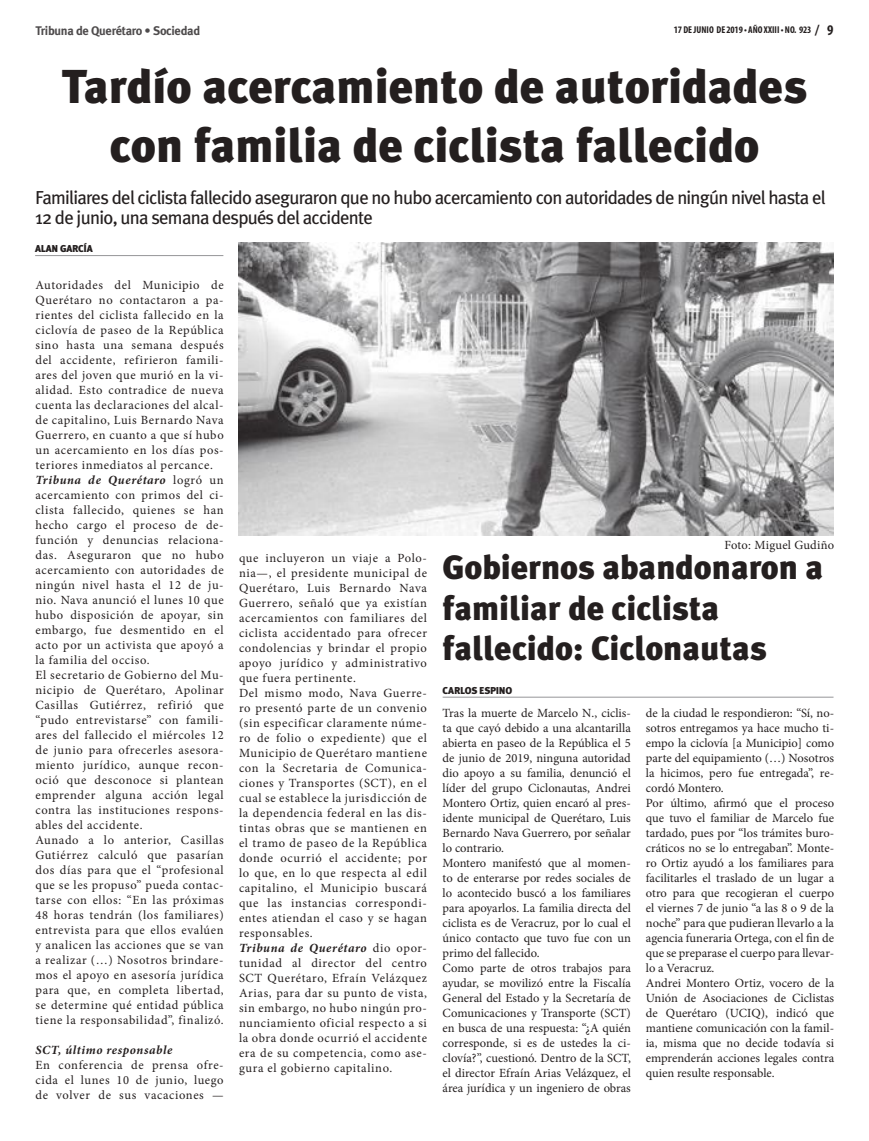
<style>
.page{position:relative;width:869px;height:1141px;background:#fff}
.page>*{position:absolute;margin:0;border:0;box-sizing:border-box;transform-origin:0 0}
.t1{font:900 47.5px/58.8px "Meta Plus";color:#241f1f;text-align:center}
.t2{font:900 33.75px/40.5px "Meta Plus";color:#241f1f}
.t3{font:18.75px/20px "Meta Plus";letter-spacing:-.04em;color:#241f1f}
.t4{font:12.5px/15px "Minion Pro";letter-spacing:.04em;color:#241f1f}
.t5{font:12.5px/15px "Minion Pro";color:#241f1f}
.t6{font:700 12.5px "Meta Plus";letter-spacing:-.025em;color:#4e4b4c}
.t7{font:italic 700 12.5px "Minion Pro";letter-spacing:.05em;color:#241f1f}
.t8{font:12.5px "Minion Pro";letter-spacing:.015em;color:#241f1f}
.t9{font:900 10px "Meta Plus Lining";letter-spacing:-.02em;color:#241f1f}
.t10{font:700 condensed 9.88px "Myriad Pro";color:#241f1f}
.s1{font-size:15px}
.s2{font-size:14.88px}
.s3{font-weight:700;font-style:italic}
</style>
<div class="page">
<hr style="left:35px;top:255px;width:188px;height:1px;background:#969698">
<hr style="left:442px;top:697px;width:391px;height:1px;background:#969698">
<img style="left:238px;top:242px;width:595px;height:293px">
<p class="t6" style="left:35px;top:24px;width:166px">Tribuna de Querétaro • Sociedad</p>
<p class="t10" style="left:673px;top:24px;width:161px">17 DE JUNIO DE 2019 • AÑO XXIII • NO. 923 <span class="s1">/</span> <span class="s2">9</span></p>
<h1 class="t1" style="left:62px;top:57px;width:746px">Tardío acercamiento de autoridades con familia de ciclista fallecido</h1>
<h3 class="t3" style="left:35px;top:187px;width:791px">Familiares del ciclista fallecido aseguraron que no hubo acercamiento con autoridades de ningún nivel hasta el<br>12 de junio, una semana después del accidente</h3>
<p class="t9" style="left:35px;top:243px;width:59px">ALAN GARCÍA</p>
<p class="t4" style="left:35px;top:278px;width:190px">Autoridades del Municipio de<br>Querétaro no contactaron a pa&shy;rientes del ciclista fallecido en la ciclovía de paseo de la República sino hasta una semana después del accidente, refirieron famili&shy;ares del joven que murió en la vi&shy;alidad. Esto contradice de nueva cuenta las declaraciones del alcal&shy;de capitalino, Luis Bernardo Nava<br>Guerrero, en cuanto a que sí hubo un acercamiento en los días pos&shy;teriores inmediatos al percance.<br><span class="s3">Tribuna de Querétaro</span> logró un acercamiento con primos del ci&shy;clista fallecido, quienes se han hecho cargo el proceso de de&shy;función y denuncias relaciona&shy;das. Aseguraron que no hubo acercamiento con autoridades de ningún nivel hasta el 12 de ju&shy;nio. Nava anunció el lunes 10 que hubo disposición de apoyar, sin embargo, fue desmentido en el acto por un activista que apoyó a la familia del occiso.<br>El secretario de Gobierno del Mu&shy;nicipio de Querétaro, Apolinar<br>Casillas Gutiérrez, refirió que “pudo entrevistarse” con famili&shy;ares del fallecido el miércoles 12 de junio para ofrecerles asesora&shy;miento jurídico, aunque recon&shy;oció que desconoce si plantean emprender alguna acción legal contra las instituciones respons&shy;ables del accidente.<br>Aunado a lo anterior, Casillas<br>Gutiérrez calculó que pasarían dos días para que el “profesional que se les propuso” pueda contac&shy;tarse con ellos: “En las próximas<br>48 horas tendrán (los familiares) entrevista para que ellos evalúen y analicen las acciones que se van a realizar (…) Nosotros brindare&shy;mos el apoyo en asesoría jurídica para que, en completa libertad, se determine qué entidad pública tiene la responsabilidad”, finalizó.</p>
<p class="t7" style="left:35px;top:1041px;width:138px">SCT, último responsable</p>
<p class="t4" style="left:35px;top:1058px;width:190px;text-align:justify">En conferencia de prensa ofre&shy;cida el lunes 10 de junio, luego de volver de sus vacaciones —</p>
<p class="t4" style="left:239px;top:550px;width:189px">que incluyeron un viaje a Polo&shy;nia—, el presidente municipal de<br>Querétaro, Luis Bernardo Nava<br>Guerrero, señaló que ya existían acercamientos con familiares del ciclista accidentado para ofrecer condolencias y brindar el propio apoyo jurídico y administrativo que fuera pertinente.<br>Del mismo modo, Nava Guerre&shy;ro presentó parte de un convenio (sin especificar claramente núme&shy;ro de folio o expediente) que el<br>Municipio de Querétaro mantiene con la Secretaria de Comunica&shy;ciones y Transportes (SCT), en el cual se establece la jurisdicción de la dependencia federal en las dis&shy;tintas obras que se mantienen en el tramo de paseo de la República donde ocurrió el accidente; por lo que, en lo que respecta al edil capitalino, el Municipio buscará que las instancias correspondi&shy;entes atiendan el caso y se hagan responsables.<br><span class="s3">Tribuna de Querétaro</span> dio opor&shy;tunidad al director del centro<br>SCT Querétaro, Efraín Velázquez<br>Arias, para dar su punto de vista, sin embargo, no hubo ningún pro&shy;nunciamiento oficial respecto a si la obra donde ocurrió el accidente era de su competencia, como ase&shy;gura el gobierno capitalino.</p>
<p class="t8" style="left:724px;top:537px;width:111px">Foto: Miguel Gudiño</p>
<h2 class="t2" style="left:442px;top:547px;width:382px">Gobiernos abandonaron a familiar de ciclista fallecido: Ciclonautas</h2>
<p class="t9" style="left:442px;top:684px;width:71px">CARLOS ESPINO</p>
<p class="t5" style="left:442px;top:705px;width:190px">Tras la muerte de Marcelo N., ciclis&shy;ta que cayó debido a una alcantarilla abierta en paseo de la República el 5 de junio de 2019, ninguna autoridad dio apoyo a su familia, denunció el líder del grupo Ciclonautas, Andrei Montero Ortiz, quien encaró al pres&shy;idente municipal de Querétaro, Luis Bernardo Nava Guerrero, por señalar lo contrario.<br>Montero manifestó que al momen&shy;to de enterarse por redes sociales de lo acontecido buscó a los familiares para apoyarlos. La familia directa del ciclista es de Veracruz, por lo cual el único contacto que tuvo fue con un primo del fallecido.<br>Como parte de otros trabajos para ayudar, se movilizó entre la Fiscalía General del Estado y la Secretaría de Comunicaciones y Transporte (SCT) en busca de una respuesta: “¿A quién corresponde, si es de ustedes la ci&shy;clovía?”, cuestionó. Dentro de la SCT, el director Efraín Arias Velázquez, el área jurídica y un ingeniero de obras</p>
<p class="t5" style="left:645px;top:705px;width:190px">de la ciudad le respondieron: “Sí, no&shy;sotros entregamos ya hace mucho ti&shy;empo la ciclovía [a Municipio] como parte del equipamiento (…) Nosotros la hicimos, pero fue entregada”, re&shy;cordó Montero.<br>Por último, afirmó que el proceso que tuvo el familiar de Marcelo fue tardado, pues por “los trámites buro&shy;cráticos no se lo entregaban”. Monte&shy;ro Ortiz ayudó a los familiares para facilitarles el traslado de un lugar a otro para que recogieran el cuerpo el viernes 7 de junio “a las 8 o 9 de la noche” para que pudieran llevarlo a la agencia funeraria Ortega, con el fin de que se preparase el cuerpo para llevar&shy;lo a Veracruz.<br>Andrei Montero Ortiz, vocero de la Unión de Asociaciones de Ciclistas de Querétaro (UCIQ), indicó que mantiene comunicación con la famil&shy;ia, misma que no decide todavía si emprenderán acciones legales contra quien resulte responsable.</p>
</div>
